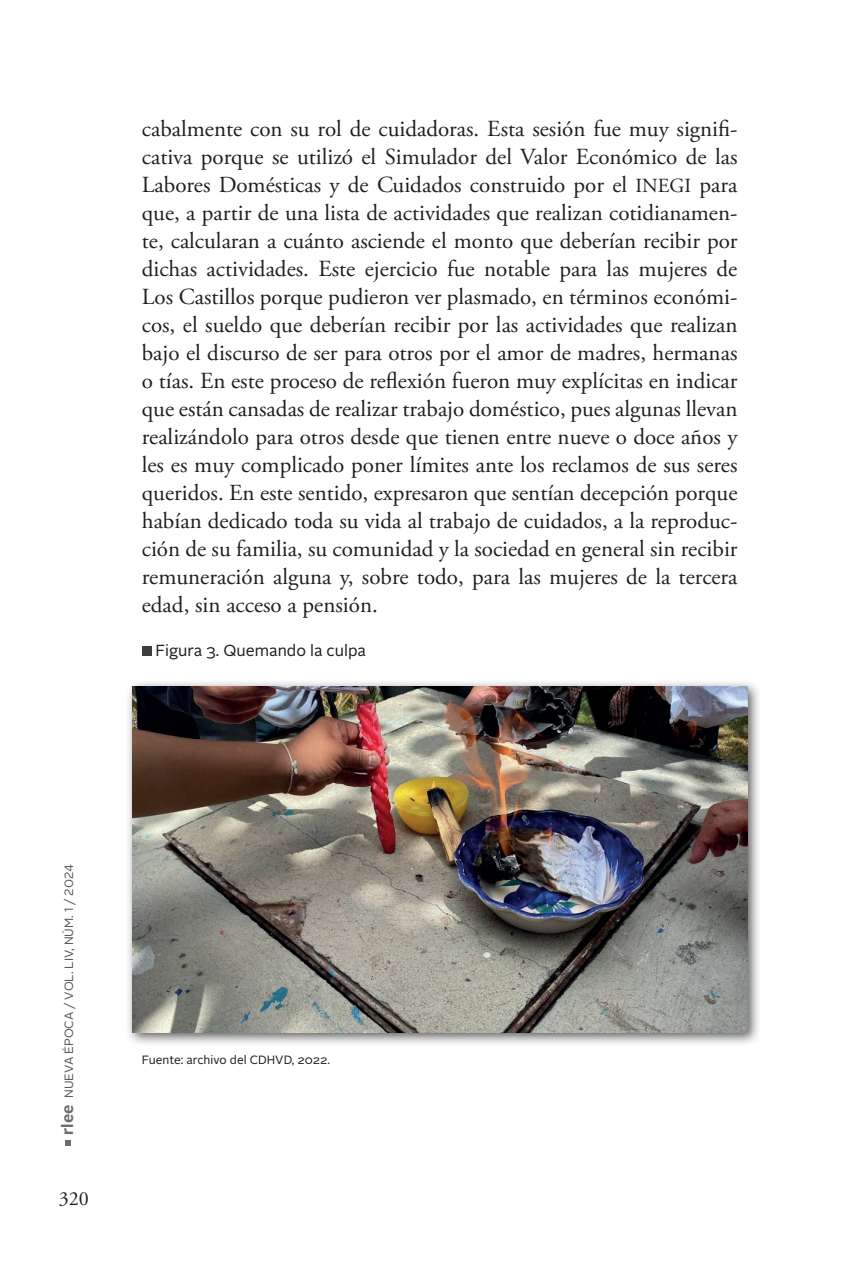
<style>
.page{position:relative;width:851px;height:1276px;background:#fff}
.page>*{position:absolute;margin:0;border:0;box-sizing:border-box;transform-origin:0 0}
.t1{font:23px/28px "Adobe Garamond Pro";color:#231f20;text-align:justify}
.t2{font:20px "Adobe Garamond Pro";color:#231f20}
.t3{font:16px "Alright Sans";color:#231f20}
.t4{font:12px "Alright Sans";color:#57585a}
.t5{font:12px "Alright Sans";color:#231f20}
.s1{font-size:20px}
.s2{font-weight:700;font-size:16px;color:#6c6d70}
</style>
<div class="page">
<svg style="left:66px;top:1140px;width:5px;height:5px"></svg>
<div style="left:142px;top:646px;width:9px;height:10px;background:#3e3e3f"></div>
<div style="left:125px;top:679px;width:636px;height:368px;background:#231f20;opacity:.75"></div>
<img style="left:132px;top:686px;width:615px;height:346px">
<p class="t1" style="left:142px;top:115px;width:597px">cabalmente con su rol de cuidadoras. Esta sesión fue muy signifi&shy;cativa porque se utilizó el Simulador del Valor Económico de las Labores Domésticas y de Cuidados construido por el <span class="s1">INEGI</span> para que, a partir de una lista de actividades que realizan cotidianamen&shy;te, calcularan a cuánto asciende el monto que deberían recibir por dichas actividades. Este ejercicio fue notable para las mujeres de Los Castillos porque pudieron ver plasmado, en términos económi&shy;cos, el sueldo que deberían recibir por las actividades que realizan bajo el discurso de ser para otros por el amor de madres, hermanas o tías. En este proceso de reflexión fueron muy explícitas en indicar que están cansadas de realizar trabajo doméstico, pues algunas llevan realizándolo para otros desde que tienen entre nueve o doce años y les es muy complicado poner límites ante los reclamos de sus seres queridos. En este sentido, expresaron que sentían decepción porque habían dedicado toda su vida al trabajo de cuidados, a la reproduc&shy;ción de su familia, su comunidad y la sociedad en general sin recibir remuneración alguna y, sobre todo, para las mujeres de la tercera edad, sin acceso a pensión.</p>
<p class="t3" style="left:155px;top:639px;width:212px">Figura 3. Quemando la culpa</p>
<p class="t4" style="left:61px;top:1135px;width:272px;rotate:-90deg"><span class="s2">rlee</span> NUEVA ÉPOCA / VOL. LIV, NÚM. 1 / 2024</p>
<p class="t2" style="left:59px;top:1186px;width:32px">320</p>
<p class="t5" style="left:142px;top:1051px;width:190px">Fuente: archivo del CDHVD, 2022.</p>
</div>
